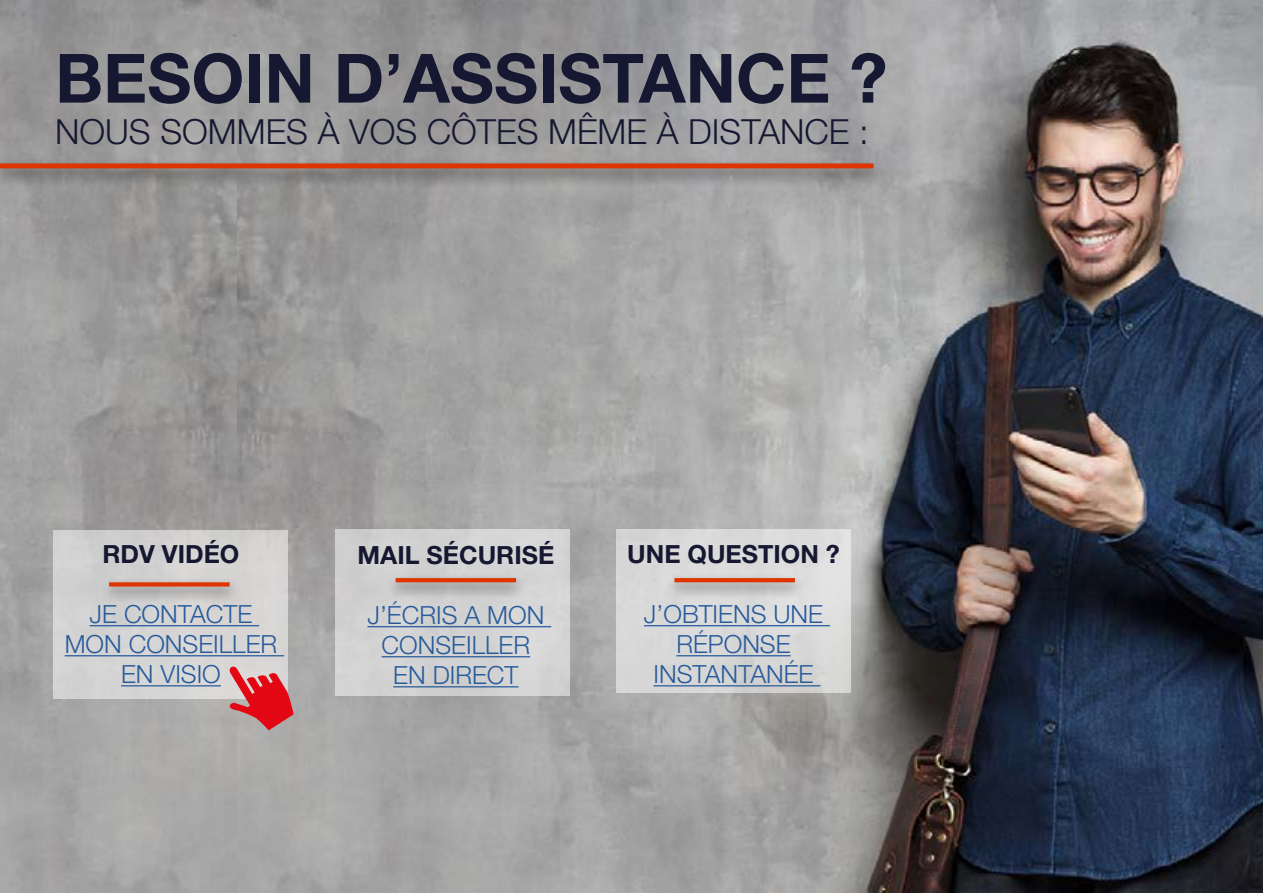
<style>
.page{position:relative;width:1263px;height:893px;background:#fff}
.page>*{position:absolute;margin:0;border:0;box-sizing:border-box;transform-origin:0 0}
.t1{font:700 68.1px "Helvetica Neue LT Std";color:#161831}
.t2{font:300 34.65px "Helvetica Neue LT Std";color:#161831}
.t3{font:300 25.05px/30px "Helvetica Neue LT Std";color:#275b9b;text-align:center}
.t4{font:700 25.05px "Helvetica Neue LT Std";color:#161831}
</style>
<div class="page">
<img style="left:237px;top:0;width:1026px;height:893px">
<div style="left:0;top:158px;width:887px;height:30px;background:#000;opacity:.55"></div>
<div style="left:0;top:163px;width:873px;height:5px;background:#df3300"></div>
<div style="left:616px;top:530px;width:235px;height:163px;background:#d9d9d9"></div>
<hr style="left:644px;top:625px;width:186px;height:1px;background:#275b9b">
<hr style="left:676px;top:655px;width:115px;height:1px;background:#275b9b">
<hr style="left:653px;top:685px;width:167px;height:1px;background:#275b9b">
<div style="left:665px;top:574px;width:141px;height:25px;background:#000;opacity:.55"></div>
<svg style="left:674px;top:578px;width:121px;height:4px"></svg>
<div style="left:335px;top:530px;width:235px;height:166px;background:#d3d3d3"></div>
<hr style="left:367px;top:626px;width:184px;height:1px;background:#275b9b">
<hr style="left:382px;top:656px;width:148px;height:1px;background:#275b9b">
<hr style="left:393px;top:686px;width:125px;height:1px;background:#275b9b">
<div style="left:386px;top:574px;width:141px;height:25px;background:#000;opacity:.55"></div>
<svg style="left:396px;top:578px;width:120px;height:4px"></svg>
<div style="left:54px;top:530px;width:234px;height:168px;background:#d5d4d3"></div>
<hr style="left:90px;top:625px;width:169px;height:1px;background:#275b9b">
<hr style="left:65px;top:655px;width:219px;height:1px;background:#275b9b">
<hr style="left:121px;top:685px;width:100px;height:1px;background:#275b9b">
<div style="left:100px;top:578px;width:141px;height:25px;background:#000;opacity:.55"></div>
<div style="left:109px;top:582px;width:121px;height:5px;background:#df3300"></div>
<svg style="left:229px;top:666px;width:65px;height:64px"></svg>
<h1 class="t1" style="left:55px;top:36px;width:834px">BESOIN D’ASSISTANCE ?</h1>
<h2 class="t2" style="left:55px;top:111px;width:815px">NOUS SOMMES À VOS CÔTES MÊME À DISTANCE :</h2>
<p class="t4" style="left:103px;top:539px;width:138px">RDV VIDÉO</p>
<p class="t3" style="left:65px;top:599px;width:214px">JE CONTACTE<br>MON CONSEILLER<br>EN VISIO</p>
<p class="t4" style="left:357px;top:540px;width:198px">MAIL SÉCURISÉ</p>
<p class="t3" style="left:367px;top:600px;width:178px">J’ÉCRIS A MON<br>CONSEILLER<br>EN DIRECT</p>
<p class="t4" style="left:627px;top:539px;width:214px">UNE QUESTION ?</p>
<p class="t3" style="left:644px;top:599px;width:181px">J’OBTIENS UNE<br>RÉPONSE<br>INSTANTANÉE</p>
</div>
